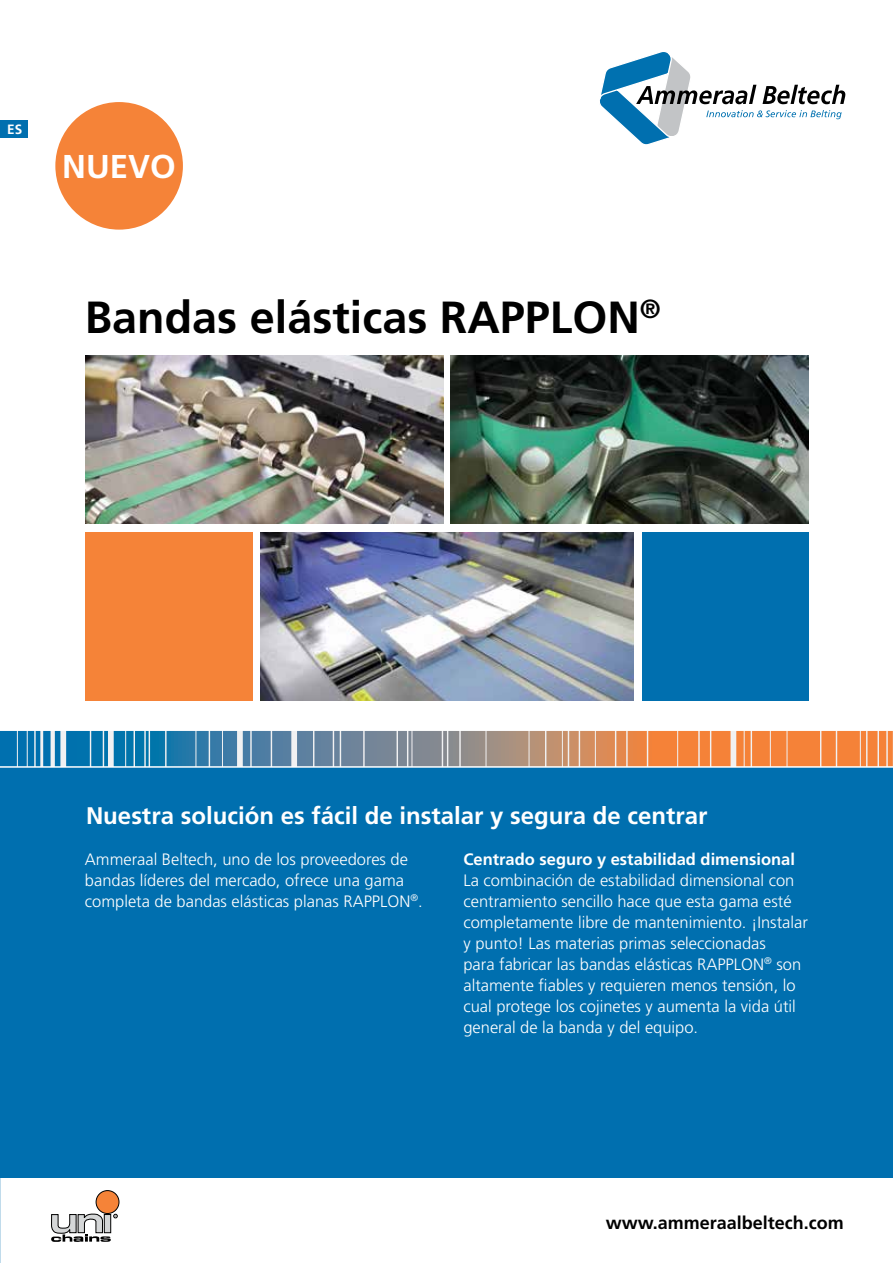
<style>
.page{position:relative;width:893px;height:1263px;background:#fff}
.page>*{position:absolute;margin:0;border:0;box-sizing:border-box;transform-origin:0 0}
.t1{font:700 45px "Frutiger LT Std";color:#000}
.t2{font:700 33px "Frutiger LT Std";color:#fff}
.t3{font:700 24px "Frutiger LT Std";color:#fff}
.t4{font:700 18px "Frutiger LT Std";color:#000}
.t5{font:300 16.5px/21px "Frutiger LT Std";color:#fff}
.t6{font:700 16.5px "Frutiger LT Std";color:#fff}
.t7{font:700 13.5px "Frutiger LT Std";color:#fff}
</style>
<div class="page">
<div style="left:0;top:121px;width:27px;height:17px;background:#006faf"></div>
<div style="left:96px;top:1190px;width:23px;height:23px;background:#f58338;border-radius:50%"></div>
<div style="left:96px;top:1190px;width:23px;height:24px;border:1px solid #000;border-radius:50%"></div>
<svg style="left:51px;top:1213px;width:66px;height:29px"></svg>
<div style="left:104px;top:1214px;width:7px;height:19px;background:#d3d5d6"></div>
<div style="left:104px;top:1214px;width:7px;height:19px;border:1px solid #000"></div>
<svg style="left:600px;top:52px;width:245px;height:93px"></svg>
<div style="left:0;top:767px;width:893px;height:411px;background:#006faf"></div>
<svg style="left:0;top:730px;width:893px;height:38px;background:#9d948e"></svg>
<img style="left:260px;top:532px;width:374px;height:169px">
<div style="left:86px;top:532px;width:167px;height:169px;background:#f58338"></div>
<div style="left:642px;top:532px;width:166px;height:169px;background:#006faf"></div>
<div style="left:55px;top:102px;width:128px;height:128px;background:#f58338;border-radius:50%"></div>
<img style="left:86px;top:355px;width:358px;height:169px">
<img style="left:451px;top:355px;width:357px;height:169px">
<p class="t7" style="left:7px;top:122px;width:17px">ES</p>
<h2 class="t2" style="left:62px;top:147px;width:115px">NUEVO</h2>
<h1 class="t1" style="left:85px;top:291px;width:578px">Bandas elásticas RAPPLON<sup>®</sup></h1>
<h3 class="t3" style="left:86px;top:801px;width:623px">Nuestra solución es fácil de instalar y segura de centrar</h3>
<p class="t5" style="left:85px;top:849px;width:339px">Ammeraal Beltech, uno de los proveedores de bandas líderes del mercado, ofrece una gama completa de bandas elásticas planas RAPPLON<sup>®</sup>.</p>
<p class="t6" style="left:463px;top:849px;width:333px">Centrado seguro y estabilidad dimensional</p>
<p class="t5" style="left:463px;top:870px;width:346px">La combinación de estabilidad dimensional con centramiento sencillo hace que esta gama esté completamente libre de mantenimiento. ¡Instalar y punto! Las materias primas seleccionadas<br>para fabricar las bandas elásticas RAPPLON<sup>®</sup> son altamente fiables y requieren menos tensión, lo cual protege los cojinetes y aumenta la vida útil general de la banda y del equipo.</p>
<p class="t4" style="left:606px;top:1212px;width:240px">www.ammeraalbeltech.com</p>
</div>
